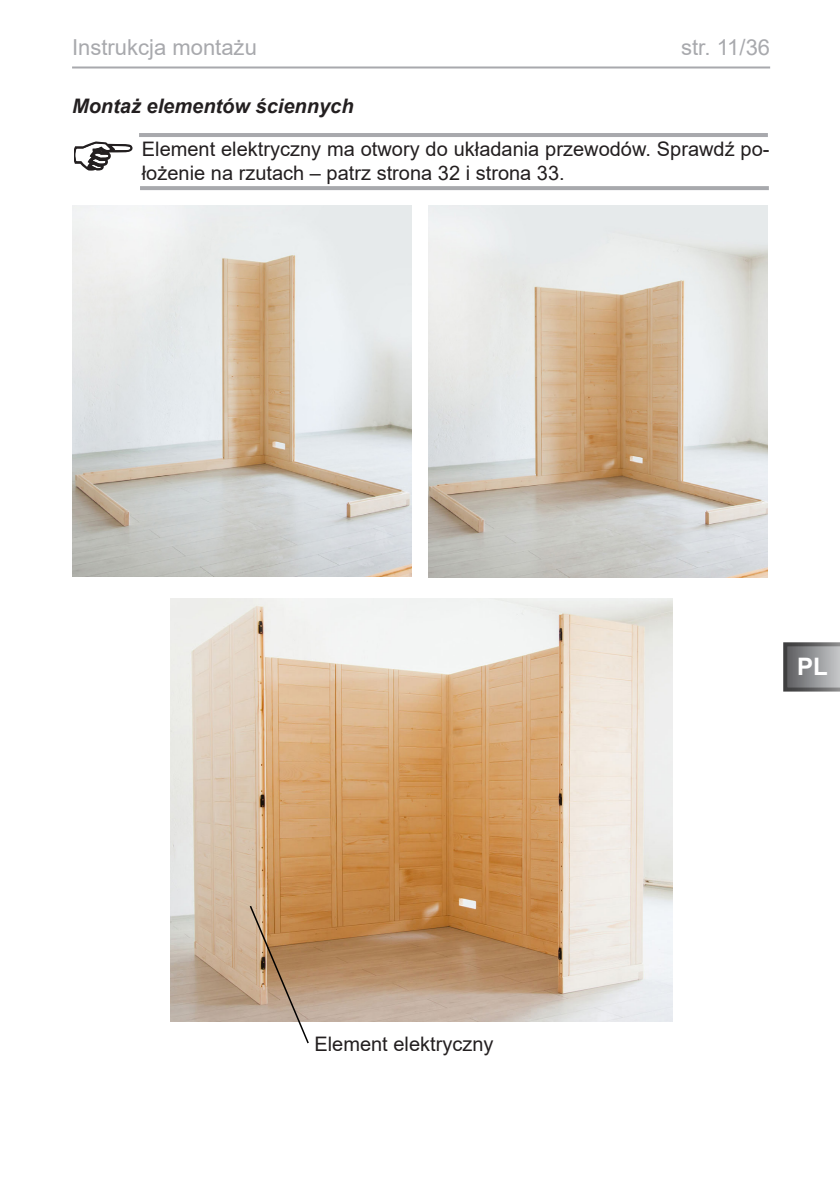
<style>
.page{position:relative;width:840px;height:1191px;background:#fff}
.page>*{position:absolute;margin:0;border:0;box-sizing:border-box;transform-origin:0 0}
.t1{font:700 24px "Arial";color:#fff}
.t2{font:22px "Arial";color:#a8a9ad}
.Standard_Einrückung{font:20px/24px "Arial";color:#231f20}
.Überschrift_3{font:italic 700 20px "Arial";color:#231f20}
</style>
<div class="page">
<svg style="left:783px;top:642px;width:56px;height:49px;background:#868689"></svg>
<hr style="left:72px;top:66px;width:697px;height:2px;background:#a8a9ad">
<img style="left:72px;top:206px;width:339px;height:370px">
<img style="left:428px;top:206px;width:339px;height:371px">
<img style="left:170px;top:598px;width:502px;height:423px">
<svg style="left:248px;top:904px;width:62px;height:140px"></svg>
<hr style="left:139px;top:133px;width:628px;height:4px;background:#a8a9ad">
<hr style="left:140px;top:186px;width:628px;height:4px;background:#a8a9ad">
<svg style="left:74px;top:141px;width:59px;height:30px"></svg>
<p class="t2" style="left:72px;top:32px;width:186px">Instrukcja montażu</p>
<p class="t2" style="left:680px;top:32px;width:90px">str. 11/36</p>
<p class="Überschrift_3" style="left:72px;top:92px;width:283px">Montaż elementów ściennych</p>
<p class="Standard_Einrückung" style="left:142px;top:137px;width:629px">Element elektryczny ma otwory do układania przewodów. Sprawdź po&shy;łożenie na rzutach – patrz strona 32 i strona 33.</p>
<p class="Standard_Einrückung" style="left:314px;top:1031px;width:180px">Element elektryczny</p>
<p class="t1" style="left:796px;top:650px;width:32px">PL</p>
</div>
